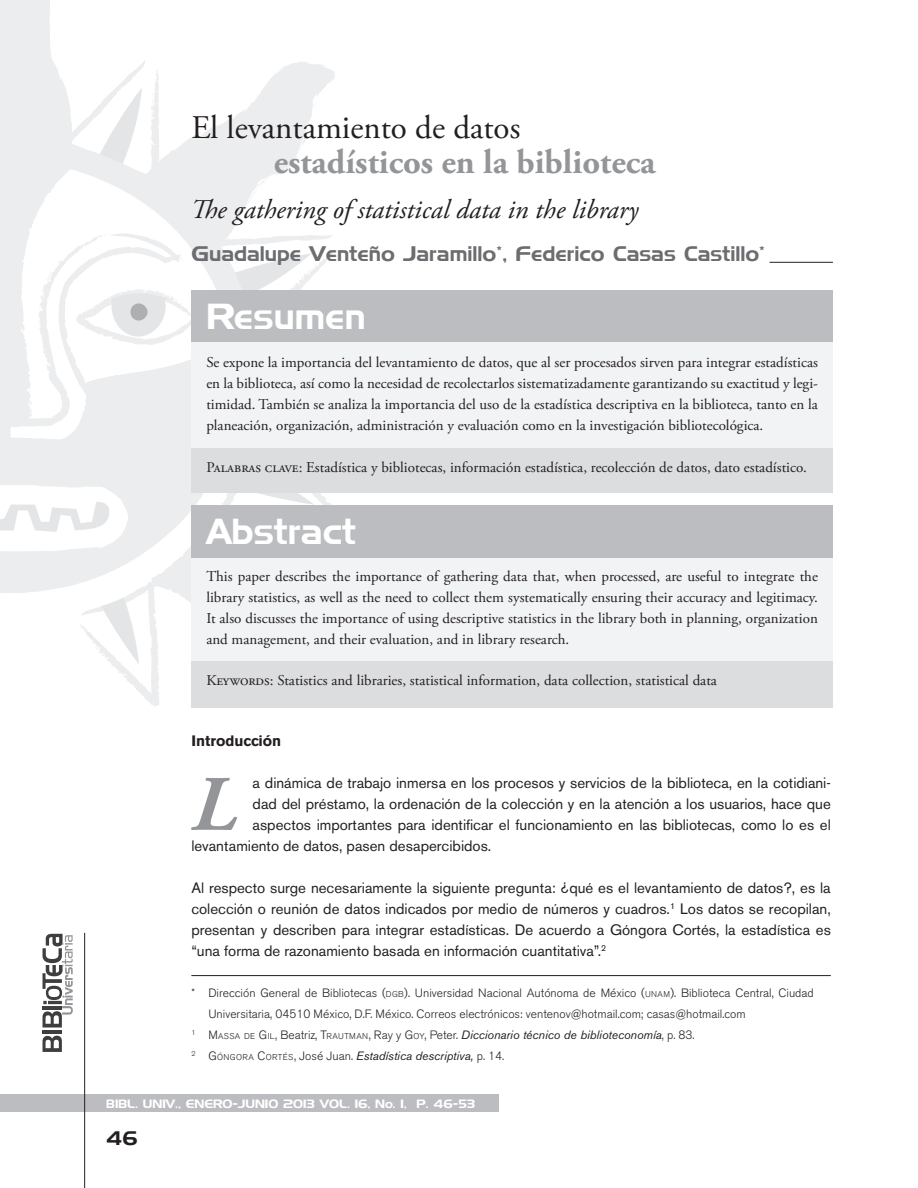
<style>
.page{position:relative;width:918px;height:1188px;background:#fff}
.page>*{position:absolute;margin:0;border:0;box-sizing:border-box;transform-origin:0 0}
.CUERPO_-_español{font:italic 700 78.3px "Adobe Garamond Pro";color:#939598}
.RESUMEN_-_Titulo{font:36px "Denmark";color:#fff}
.TITULO_-_parte_grand{font:700 34.5px "Adobe Garamond Pro";color:#939598}
.TITULO_-_parte_chica{font:33px "Adobe Garamond Pro";color:#231f20}
.TITULO_-_english{font:italic 27px "Adobe Garamond Pro";color:#231f20}
.Autor{font:21px "Denmark";color:#6c6d70}
.t1{font:19.5px "Denmark";color:#231f20}
.RESUMEN_-_Español{font:15px/21px "Adobe Garamond Pro";color:#231f20;text-align:justify}
.CUERPO_-_español-2{font:15px/21px "Akzidenz Grotesk BE";color:#231f20;text-align:justify}
.Subtitulo_1{font:700 15px "Akzidenz Grotesk BE";color:#231f20}
.Nota_al_pie{font:300 12px/21px "Akzidenz Grotesk BE";color:#231f20}
.Nota_al_pie-2{font:italic 12px "Akzidenz Grotesk BE";color:#231f20}
.Identificador_izquie{font:12px "Denmark";color:#fff}
.s1{font-family:"Adobe Garamond Regular SC"}
.s2{font-size:8.4px}
.s3{font-weight:300;font-style:normal}
.s4{font-weight:300;font-style:normal;font-size:8.4px}
</style>
<div class="page">
<div style="left:0;top:0;width:52px;height:60px;background:#ecedee"></div>
<svg style="left:0;top:60px;width:335px;height:647px"></svg>
<svg style="left:43px;top:1036px;width:19px;height:16px"></svg>
<hr style="left:43px;top:1030px;width:19px;height:4px;background:#3e3e3f">
<svg style="left:43px;top:934px;width:30px;height:94px"></svg>
<div style="left:0;top:1094px;width:498px;height:17px;background:#bcbdc0"></div>
<hr style="left:84px;top:933px;width:1px;height:255px;background:#231f20">
<div style="left:191px;top:505px;width:642px;height:53px;background:#bcbdc0"></div>
<div style="left:191px;top:558px;width:642px;height:104px;background:#f2f3f4"></div>
<div style="left:191px;top:662px;width:642px;height:46px;background:#dcdddf"></div>
<div style="left:191px;top:290px;width:642px;height:54px;background:#bcbdc0"></div>
<div style="left:191px;top:343px;width:642px;height:123px;background:#f2f3f4"></div>
<div style="left:191px;top:448px;width:642px;height:45px;background:#dcdddf"></div>
<hr style="left:770px;top:262px;width:63px;height:1px;background:#231f20">
<hr style="left:191px;top:975px;width:640px;height:1px;background:#231f20">
<p class="TITULO_-_parte_chica" style="left:191px;top:107px;width:331px">El levantamiento de datos</p>
<p class="TITULO_-_parte_grand" style="left:274px;top:142px;width:383px">estadísticos en la biblioteca</p>
<p class="TITULO_-_english" style="left:190px;top:193px;width:450px">The gathering of statistical data in the library</p>
<p class="Autor" style="left:191px;top:241px;width:575px">Guadalupe Venteño Jaramillo*, Federico Casas Castillo*</p>
<p class="RESUMEN_-_Titulo" style="left:206px;top:295px;width:161px">Resumen</p>
<p class="RESUMEN_-_Español" style="left:206px;top:352px;width:613px">Se expone la importancia del levantamiento de datos, que al ser procesados sirven para integrar estadísticas en la biblioteca, así como la necesidad de recolectarlos sistematizadamente garantizando su exactitud y legi&shy;timidad. También se analiza la importancia del uso de la estadística descriptiva en la biblioteca, tanto en la planeación, organización, administración y evaluación como en la investigación bibliotecológica.</p>
<p class="RESUMEN_-_Español" style="left:206px;top:457px;width:602px"><span class="s1">Palabras clave:</span> Estadística y bibliotecas, información estadística, recolección de datos, dato estadístico.</p>
<p class="RESUMEN_-_Titulo" style="left:206px;top:509px;width:151px">Abstract</p>
<p class="RESUMEN_-_Español" style="left:206px;top:567px;width:613px">This paper describes the importance of gathering data that, when processed, are useful to integrate the library statistics, as well as the need to collect them systematically ensuring their accuracy and legitimacy.<br>It also discusses the importance of using descriptive statistics in the library both in planning, organization and management, and their evaluation, and in library research.</p>
<p class="RESUMEN_-_Español" style="left:206px;top:671px;width:512px"><span class="s1">Keywords</span>: Statistics and libraries, statistical information, data collection, statistical data</p>
<p class="Subtitulo_1" style="left:191px;top:732px;width:91px">Introducción</p>
<p class="CUERPO_-_español" style="left:191px;top:760px;width:47px">L</p>
<p class="CUERPO_-_español-2" style="left:253px;top:772px;width:580px">a dinámica de trabajo inmersa en los procesos y servicios de la biblioteca, en la cotidiani-</p>
<p class="CUERPO_-_español-2" style="left:253px;top:793px;width:580px">dad del préstamo, la ordenación de la colección y en la atención a los usuarios, hace que</p>
<p class="CUERPO_-_español-2" style="left:253px;top:814px;width:580px">aspectos importantes para identificar el funcionamiento en las bibliotecas, como lo es el</p>
<p class="CUERPO_-_español-2" style="left:191px;top:835px;width:301px">levantamiento de datos, pasen desapercibidos.</p>
<p class="CUERPO_-_español-2" style="left:191px;top:877px;width:641px">Al respecto surge necesariamente la siguiente pregunta: ¿qué es el levantamiento de datos?, es la colección o reunión de datos indicados por medio de números y cuadros.<sup>1</sup> Los datos se recopilan, presentan y describen para integrar estadísticas. De acuerdo a Góngora Cortés, la estadística es “una forma de razonamiento basada en información cuantitativa”.<sup>2</sup></p>
<p class="Nota_al_pie" style="left:208px;top:982px;width:607px;text-indent:-17px">* Dirección General de Bibliotecas (<span class="s2">DGB</span>). Universidad Nacional Autónoma de México (<span class="s2">UNAM</span>). Biblioteca Central, Ciudad<br>Universitaria, 04510 México, D.F. México. Correos electrónicos: ventenov@hotmail.com; casas@hotmail.com</p>
<p class="Nota_al_pie-2" style="left:191px;top:1027px;width:505px"><sup>1</sup> <span class="s3">M</span> <span class="s4">ASSA DE</span> <span class="s3">G</span> <span class="s4">IL</span><span class="s3">, Beatriz,</span> <span class="s3">T</span><span class="s4">RAUTMAN</span><span class="s3">, Ray y</span> <span class="s3">G</span> <span class="s4">OY</span><span class="s3">, Peter.</span> Diccionario técnico de biblioteconomía<span class="s3">, p. 83.</span></p>
<p class="Nota_al_pie-2" style="left:191px;top:1048px;width:314px"><sup>2</sup> <span class="s3">G</span> <span class="s4">ÓNGORA</span> <span class="s3">C</span><span class="s4">ORTÉS</span><span class="s3">, José Juan.</span> Estadística descriptiva, <span class="s3">p. 14.</span></p>
<p class="Identificador_izquie" style="left:106px;top:1096px;width:371px">BIBL. UNIV., ENERO-JUNIO 2013 VOL. 16, No. 1, P. 46-53</p>
<p class="t1" style="left:106px;top:1127px;width:33px">46</p>
</div>
